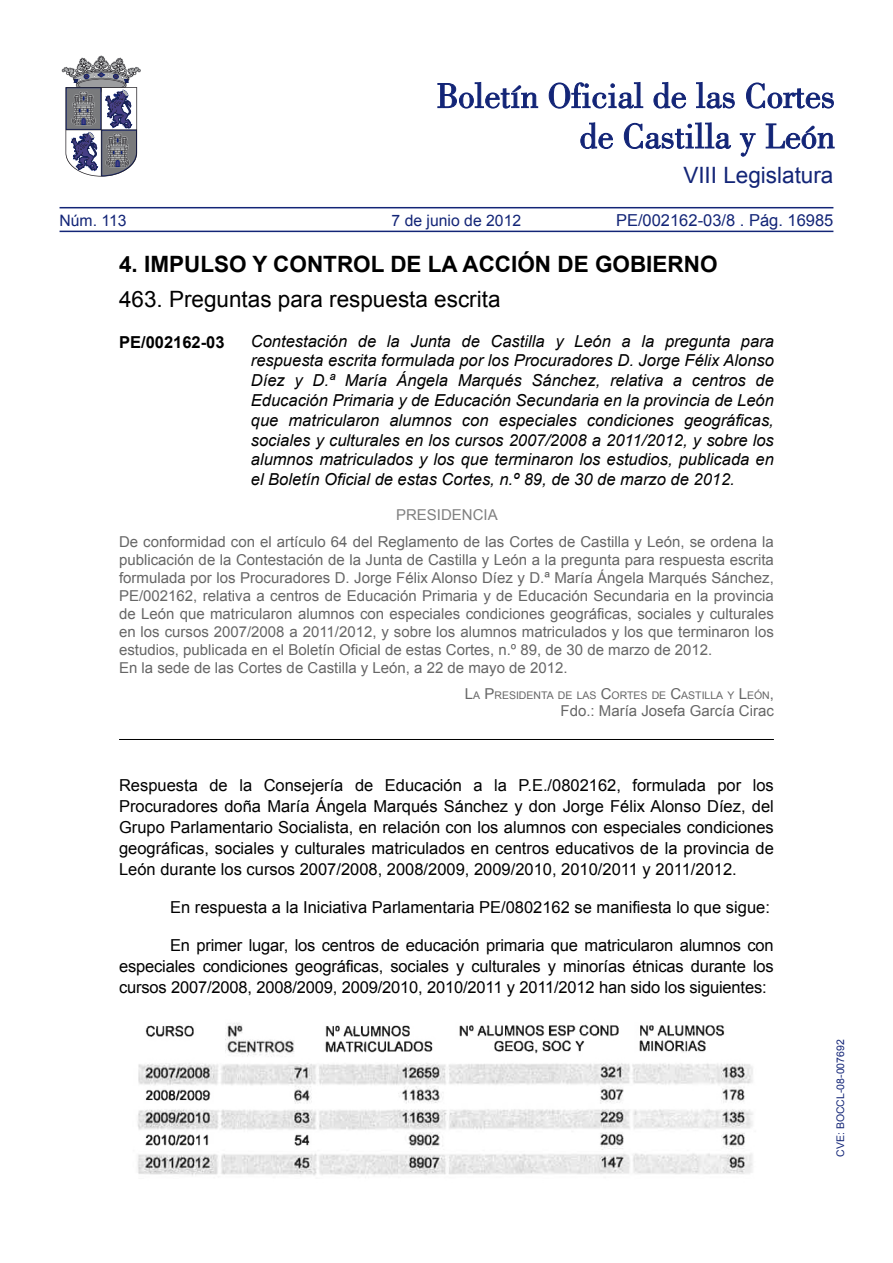
<style>
.page{position:relative;width:893px;height:1263px;background:#fff}
.page>*{position:absolute;margin:0;border:0;box-sizing:border-box;transform-origin:0 0}
.TEXTO_CLARO{font:700 22.5px "Arial";color:#000}
.SUBAPARTADO{font:22.5px "Arial";color:#000}
.t1{font:22.5px "Arial";color:#132577}
.TEXTO_NORMAL{font:16.5px/21px "Arial";color:#000;text-align:justify}
.ENTRADILLA{font:italic 16.5px/19.8px "Arial";color:#000;text-align:justify}
.t2{font:16.5px "Arial";color:#132577}
.NÚMERO_CLAVE{font:700 16.5px "Arial";color:#000}
.t3{font:15.75px "Arial";color:#132577}
.TEXTO_CLARO-2{font:15px/18px "Arial";color:#666;text-align:justify}
.PRESIDENCIA{font:15px "Arial";color:#808080}
.TEXTO_CLARO-3{font:10.5px "Arial";color:#666}
.TEXTO_NORMAL-2{font:10.5px "Arial";color:#132577}
.s1{font-size:15px}
</style>
<div class="page">
<svg style="left:437px;top:82px;width:101px;height:26px"></svg>
<svg style="left:549px;top:82px;width:94px;height:27px"></svg>
<svg style="left:654px;top:82px;width:32px;height:26px"></svg>
<svg style="left:696px;top:82px;width:39px;height:26px"></svg>
<svg style="left:746px;top:83px;width:88px;height:25px"></svg>
<svg style="left:580px;top:122px;width:33px;height:27px"></svg>
<svg style="left:624px;top:122px;width:107px;height:27px"></svg>
<svg style="left:740px;top:133px;width:15px;height:24px"></svg>
<svg style="left:766px;top:124px;width:68px;height:25px"></svg>
<svg style="left:62px;top:56px;width:79px;height:121px"></svg>
<hr style="left:60px;top:231px;width:773px;height:1px;background:#132577">
<hr style="left:60px;top:207px;width:773px;height:1px;background:#132577">
<hr style="left:119px;top:739px;width:655px;height:1px;background:#000">
<img style="left:137px;top:1022px;width:616px;height:156px">
<p class="t1" style="left:683px;top:160px;width:152px">VIII Legislatura</p>
<p class="t3" style="left:60px;top:210px;width:69px">Núm. 113</p>
<p class="t3" style="left:392px;top:210px;width:131px">7 de junio de 2012</p>
<p class="t2" style="left:616px;top:209px;width:219px">PE/002162-03/8 . Pág. 16985</p>
<p class="TEXTO_CLARO" style="left:119px;top:249px;width:600px">4. IMPULSO Y CONTROL DE LA ACCIÓN DE GOBIERNO</p>
<p class="SUBAPARTADO" style="left:119px;top:284px;width:383px">463. Preguntas para respuesta escrita</p>
<p class="NÚMERO_CLAVE" style="left:119px;top:331px;width:107px">PE/002162-03</p>
<p class="ENTRADILLA" style="left:251px;top:331px;width:525px">Contestación de la Junta de Castilla y León a la pregunta para respuesta escrita formulada por los Procuradores D. Jorge Félix Alonso Díez y D.ª María Ángela Marqués Sánchez, relativa a centros de Educación Primaria y de Educación Secundaria en la provincia de León que matricularon alumnos con especiales condiciones geográficas, sociales y culturales en los cursos 2007/2008 a 2011/2012, y sobre los alumnos matriculados y los que terminaron los estudios, publicada en el Boletín Oficial de estas Cortes, n.º 89, de 30 de marzo de 2012.</p>
<p class="PRESIDENCIA" style="left:396px;top:505px;width:103px">PRESIDENCIA</p>
<p class="TEXTO_CLARO-2" style="left:119px;top:533px;width:656px">De conformidad con el artículo 64 del Reglamento de las Cortes de Castilla y León, se ordena la publicación de la Contestación de la Junta de Castilla y León a la pregunta para respuesta escrita formulada por los Procuradores D. Jorge Félix Alonso Díez y D.ª María Ángela Marqués Sánchez, PE/002162, relativa a centros de Educación Primaria y de Educación Secundaria en la provincia de León que matricularon alumnos con especiales condiciones geográficas, sociales y culturales en los cursos 2007/2008 a 2011/2012, y sobre los alumnos matriculados y los que terminaron los estudios, publicada en el Boletín Oficial de estas Cortes, n.º 89, de 30 de marzo de 2012.</p>
<p class="TEXTO_CLARO-2" style="left:119px;top:659px;width:450px">En la sede de las Cortes de Castilla y León, a 22 de mayo de 2012.</p>
<p class="TEXTO_CLARO-3" style="left:465px;top:688px;width:310px"><span class="s1">L</span>A <span class="s1">P</span>RESIDENTA DE LAS <span class="s1">C</span>ORTES DE <span class="s1">C</span>ASTILLA Y <span class="s1">L</span>EÓN<span class="s1">,</span></p>
<p class="TEXTO_CLARO-2" style="left:560px;top:702px;width:215px">Fdo.: María Josefa García Cirac</p>
<p class="TEXTO_NORMAL" style="left:119px;top:774px;width:656px">Respuesta de la Consejería de Educación a la P.E./0802162, formulada por los Procuradores doña María Ángela Marqués Sánchez y don Jorge Félix Alonso Díez, del Grupo Parlamentario Socialista, en relación con los alumnos con especiales condiciones geográficas, sociales y culturales matriculados en centros educativos de la provincia de León durante los cursos 2007/2008, 2008/2009, 2009/2010, 2010/2011 y 2011/2012.</p>
<p class="TEXTO_NORMAL" style="left:170px;top:896px;width:601px">En respuesta a la Iniciativa Parlamentaria PE/0802162 se manifiesta lo que sigue:</p>
<p class="TEXTO_NORMAL" style="left:119px;top:934px;width:656px;text-indent:51px">En primer lugar, los centros de educación primaria que matricularon alumnos con especiales condiciones geográficas, sociales y culturales y minorías étnicas durante los cursos 2007/2008, 2008/2009, 2009/2010, 2010/2011 y 2011/2012 han sido los siguientes:</p>
<p class="TEXTO_NORMAL-2" style="left:834px;top:1157px;width:119px;rotate:-90deg">CVE: BOCCL-08-007692</p>
</div>
